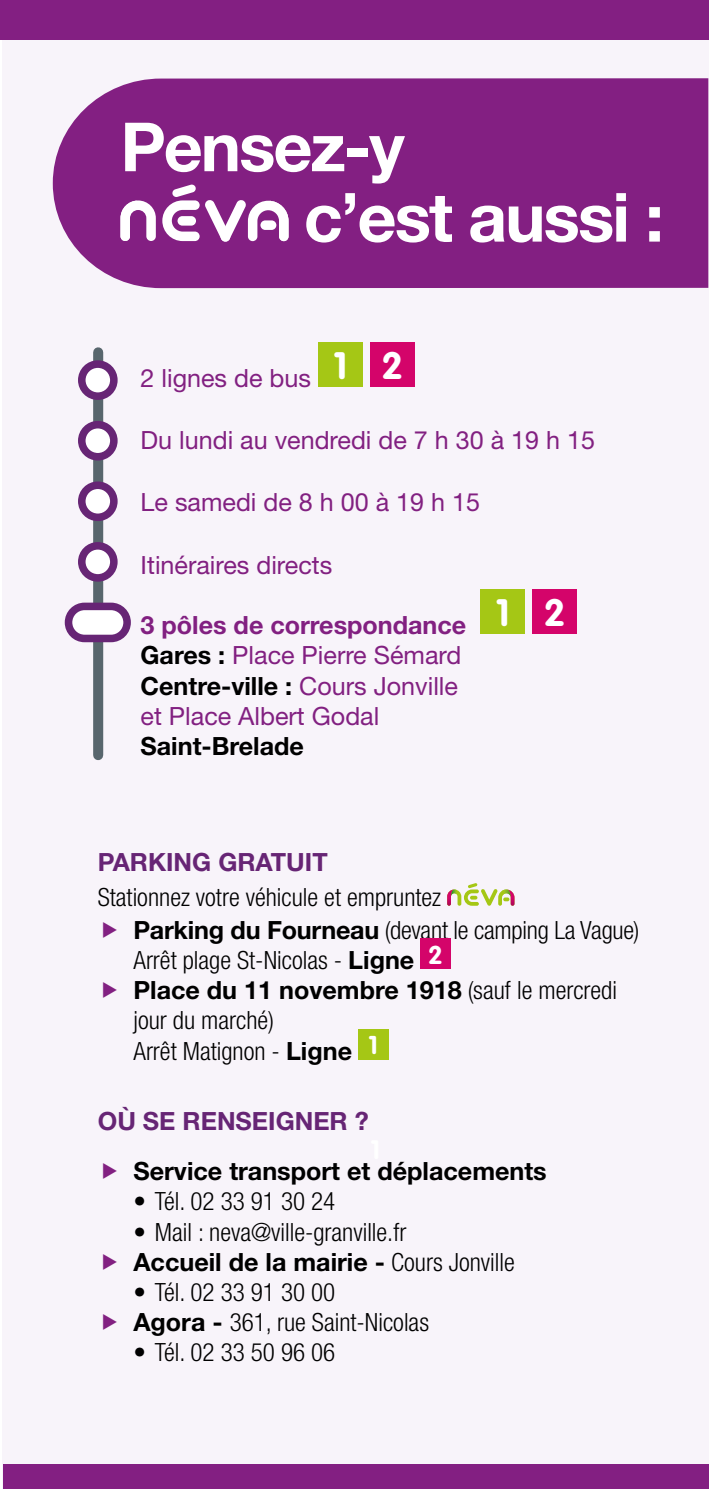
<style>
.page{position:relative;width:709px;height:1489px;background:#fff}
.page>*{position:absolute;margin:0;border:0;box-sizing:border-box;transform-origin:0 0}
.t1{font:700 67.75px/70.2px "Helvetica Neue LT Std";letter-spacing:-.03em;color:#fff}
.t2{font:300 condensed 25.25px/30.2px "Helvetica Neue LT Std";color:#000}
.t3{font:25.25px/30.2px "Helvetica Neue LT Std";color:#822081}
.t4{font:700 25.25px "Helvetica Neue LT Std";color:#000}
.t5{font:700 25.25px "Helvetica Neue LT Std";color:#672575}
.s1{font-weight:700}
.s2{font-weight:700;color:#000}
.s3{font-weight:700;font-stretch:normal}
</style>
<div class="page">
<div style="left:3px;top:0;width:706px;height:1488px;background:#f8f4fa"></div>
<div style="left:53px;top:78px;width:655px;height:210px;background:#831f82"></div>
<div style="left:0;top:0;width:709px;height:39px;background:#831f82"></div>
<div style="left:3px;top:1464px;width:706px;height:24px;background:#831f82"></div>
<svg style="left:120px;top:200px;width:36px;height:41px"></svg>
<svg style="left:162px;top:184px;width:126px;height:58px"></svg>
<div style="left:93px;top:352px;width:10px;height:403px;background:#58666d"></div>
<div style="left:82px;top:424px;width:32px;height:33px;background:#fff;border-radius:50%"></div>
<div style="left:78px;top:421px;width:40px;height:39px;border:8px solid #672575;border-radius:50%"></div>
<div style="left:82px;top:364px;width:32px;height:32px;background:#fff;border-radius:50%"></div>
<div style="left:78px;top:360px;width:40px;height:40px;border:8px solid #672575;border-radius:50%"></div>
<div style="left:82px;top:485px;width:32px;height:32px;background:#fff;border-radius:50%"></div>
<div style="left:78px;top:481px;width:40px;height:40px;border:8px solid #672575;border-radius:50%"></div>
<div style="left:82px;top:546px;width:32px;height:32px;background:#fff;border-radius:50%"></div>
<div style="left:78px;top:542px;width:40px;height:39px;border:8px solid #672575;border-radius:50%"></div>
<div style="left:68px;top:606px;width:59px;height:32px;background:#fff;border-radius:16px"></div>
<div style="left:65px;top:602px;width:66px;height:40px;border:8px solid #672575;border-radius:16px"></div>
<div style="left:318px;top:342px;width:45px;height:45px;background:#a5c715"></div>
<div style="left:370px;top:342px;width:45px;height:45px;background:#d4046a"></div>
<div style="left:480px;top:589px;width:45px;height:45px;background:#a5c715"></div>
<div style="left:532px;top:589px;width:45px;height:45px;background:#d4046a"></div>
<svg style="left:447px;top:883px;width:67px;height:22px"></svg>
<div style="left:420px;top:938px;width:31px;height:31px;background:#d4046a"></div>
<div style="left:358px;top:1029px;width:30px;height:30px;background:#a5c715"></div>
<h1 class="t1" style="left:304px;top:110px;width:362px;text-indent:-183px">Pensez-y<br>c’est aussi :</h1>
<p class="t3" style="left:141px;top:362px;width:264px">2 lignes de bus <sup>1</sup> <sup>2</sup></p>
<p class="t3" style="left:141px;top:424px;width:456px">Du lundi au vendredi de 7 h 30 à 19 h 15</p>
<p class="t3" style="left:141px;top:487px;width:341px">Le samedi de 8 h 00 à 19 h 15</p>
<p class="t3" style="left:141px;top:549px;width:193px">Itinéraires directs</p>
<p class="t3" style="left:141px;top:609px;width:426px"><span class="s1">3 pôles de correspondance</span> <sup>1</sup> <sup>2<br></sup><span class="s2">Gares :</span> Place Pierre Sémard<br><span class="s2">Centre-ville :</span> Cours Jonville<br>et Place Albert Godal</p>
<p class="t4" style="left:141px;top:730px;width:165px">Saint-Brelade</p>
<p class="t5" style="left:98px;top:845px;width:231px">PARKING GRATUIT</p>
<p class="t2" style="left:133px;top:880px;width:507px;line-height:33.2px;text-indent:-36px">Stationnez votre véhicule et empruntez<br><span class="s3">Parking du Fourneau</span> (devant le camping La Vague)</p>
<p class="t2" style="left:133px;top:944px;width:485px">Arrêt plage St-Nicolas - <span class="s3">Ligne</span> <sup>2<br></sup><span class="s3">Place du 11 novembre 1918</span> (sauf le mercredi jour du marché)<br>Arrêt Matignon - <span class="s3">Ligne</span> <sup>1</sup></p>
<p class="t5" style="left:98px;top:1105px;width:272px">OÙ SE RENSEIGNER ?</p>
<p class="t4" style="left:133px;top:1155px;width:415px">Service transport et déplacements</p>
<p class="t2" style="left:133px;top:1186px;width:203px">• Tél. 02 33 91 30 24</p>
<p class="t2" style="left:133px;top:1216px;width:383px">• Mail : neva@ville-granville.fr<br><span class="s3">Accueil de la mairie -</span> Cours Jonville</p>
<p class="t2" style="left:133px;top:1276px;width:297px">• Tél. 02 33 91 30 00<br><span class="s3">Agora -</span> 361, rue Saint-Nicolas</p>
<p class="t2" style="left:133px;top:1336px;width:203px">• Tél. 02 33 50 96 06</p>
</div>
